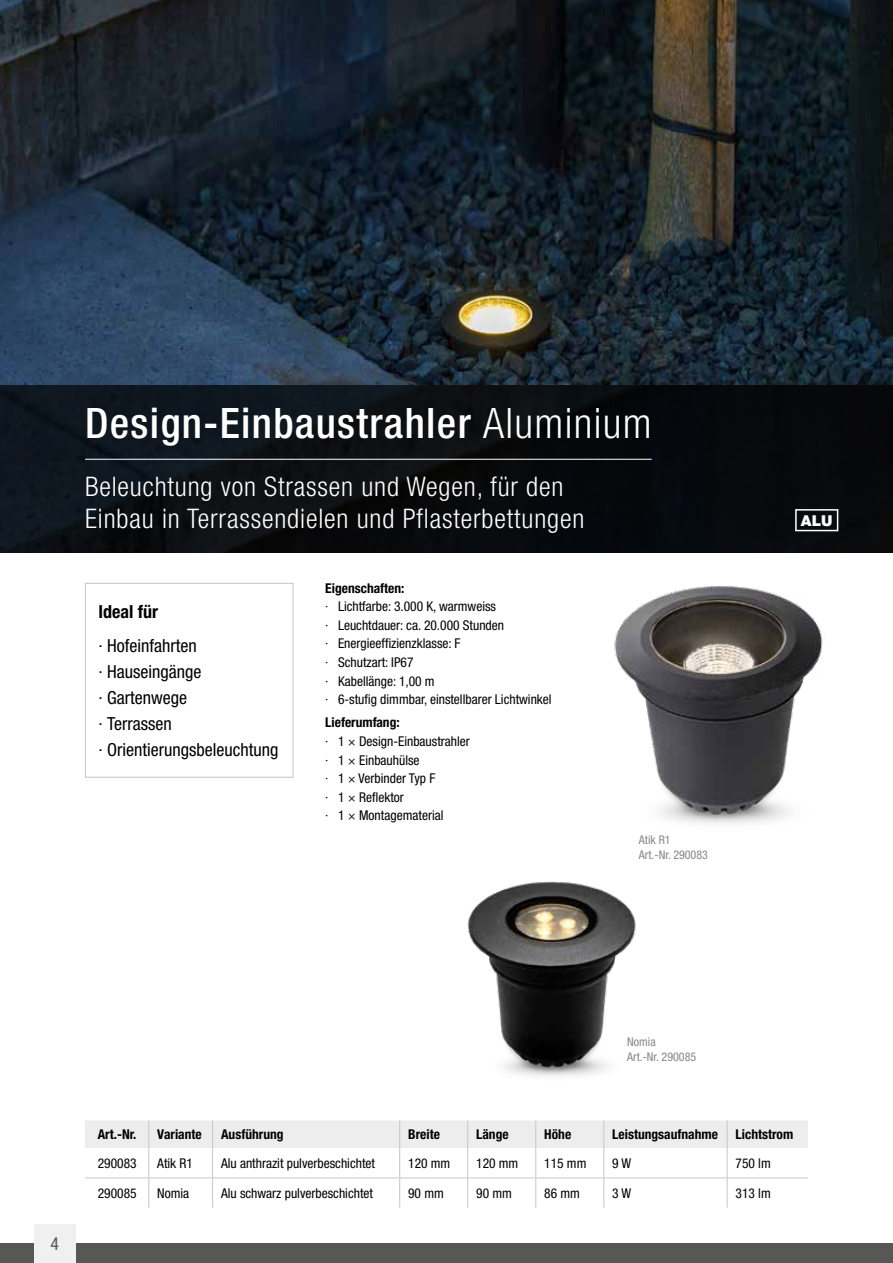
<style>
.page{position:relative;width:893px;height:1263px;background:#fff}
.page>*{position:absolute;margin:0;border:0;box-sizing:border-box;transform-origin:0 0}
.t1{font:500 condensed 42px "Helvetica Neue LT Pro";letter-spacing:.03em;color:#fff}
.t2{font:300 condensed 27px/32.4px "Helvetica Neue LT Pro";letter-spacing:.03em;color:#fff}
.t3{font:condensed 18px/25.8px "Helvetica Neue LT Pro";color:#000}
.t4{font:700 condensed 18px "Helvetica Neue LT Pro";color:#000}
.t5{font:condensed 18px "Helvetica Neue LT Pro";color:#575756}
.t6{font:900 15px "Helvetica Neue LT Pro";color:#fff}
.t7{font:condensed 13.5px/18.6px "Helvetica Neue LT Pro";color:#000}
.t8{font:700 condensed 13.5px "Helvetica Neue LT Pro";color:#000}
.t9{font:condensed 12px/15px "Helvetica Neue LT Pro";color:#878787}
.s1{font-weight:300}
</style>
<div class="page">
<img style="left:0;top:0;width:893px;height:383px">
<svg style="left:0;top:383px;width:893px;height:170px;background:#0b0f13"></svg>
<div style="left:85px;top:583px;width:208px;height:195px;border:1px solid #c6c6c6"></div>
<div style="left:0;top:1243px;width:893px;height:20px;background:#575756"></div>
<hr style="left:85px;top:459px;width:567px;height:1px;background:#fff">
<img style="left:528px;top:496px;width:365px;height:328px">
<div style="left:795px;top:509px;width:43px;height:22px;border:2px solid #fff"></div>
<div style="left:34px;top:1225px;width:42px;height:38px;background:#f0f0f0"></div>
<svg style="left:85px;top:1120px;width:723px;height:88px"></svg>
<hr style="left:467px;top:1178px;width:1px;height:30px;background:#c6c6c6">
<hr style="left:535px;top:1178px;width:1px;height:30px;background:#c6c6c6">
<hr style="left:603px;top:1178px;width:1px;height:30px;background:#c6c6c6">
<hr style="left:727px;top:1178px;width:1px;height:30px;background:#c6c6c6">
<hr style="left:85px;top:1177px;width:64px;height:1px;background:#c6c6c6">
<hr style="left:149px;top:1177px;width:64px;height:1px;background:#c6c6c6">
<hr style="left:213px;top:1177px;width:187px;height:1px;background:#c6c6c6">
<hr style="left:400px;top:1177px;width:68px;height:1px;background:#c6c6c6">
<hr style="left:468px;top:1177px;width:68px;height:1px;background:#c6c6c6">
<hr style="left:536px;top:1177px;width:68px;height:1px;background:#c6c6c6">
<hr style="left:604px;top:1177px;width:123px;height:1px;background:#c6c6c6">
<hr style="left:727px;top:1177px;width:81px;height:1px;background:#c6c6c6">
<img style="left:398px;top:814px;width:307px;height:307px">
<h1 class="t1" style="left:85px;top:398px;width:568px">Design-Einbaustrahler <span class="s1">Aluminium</span></h1>
<h2 class="t2" style="left:85px;top:470px;width:501px">Beleuchtung von Strassen und Wegen, für den<br>Einbau in Terrassendielen und Pflasterbettungen</h2>
<h3 class="t4" style="left:99px;top:601px;width:61px">Ideal für</h3>
<h3 class="t3" style="left:99px;top:633px;width:181px">· Hofeinfahrten<br>· Hauseingänge<br>· Gartenwege<br>· Terrassen<br>· Orientierungsbeleuchtung</h3>
<p class="t8" style="left:325px;top:580px;width:81px">Eigenschaften:</p>
<p class="t7" style="left:325px;top:597px;width:228px">· Lichtfarbe: 3.000 K, warmweiss<br>· Leuchtdauer: ca. 20.000 Stunden<br>· Energieeffizienzklasse: F<br>· Schutzart: IP67<br>· Kabellänge: 1,00 m<br>· 6-stufig dimmbar, einstellbarer Lichtwinkel</p>
<p class="t8" style="left:325px;top:714px;width:76px">Lieferumfang:</p>
<p class="t7" style="left:325px;top:732px;width:146px">· 1 × Design-Einbaustrahler · 1 × Einbauhülse<br>· 1 × Verbinder Typ F<br>· 1 × Reflektor<br>· 1 × Montagematerial</p>
<p class="t9" style="left:639px;top:832px;width:70px">Atik R1<br>Art.-Nr. 290083</p>
<p class="t6" style="left:801px;top:511px;width:33px">ALU</p>
<h3 class="t5" style="left:51px;top:1233px;width:10px">4</h3>
<p class="t9" style="left:627px;top:1034px;width:70px">Nomia<br>Art.-Nr. 290085</p>
<p class="t8" style="left:98px;top:1126px;width:40px">Art.-Nr.</p>
<p class="t8" style="left:157px;top:1126px;width:46px">Variante</p>
<p class="t8" style="left:221px;top:1126px;width:64px">Ausführung</p>
<p class="t8" style="left:408px;top:1126px;width:33px">Breite</p>
<p class="t8" style="left:476px;top:1126px;width:34px">Länge</p>
<p class="t8" style="left:544px;top:1126px;width:28px">Höhe</p>
<p class="t8" style="left:612px;top:1126px;width:107px">Leistungsaufnahme</p>
<p class="t8" style="left:736px;top:1126px;width:59px">Lichtstrom</p>
<p class="t7" style="left:98px;top:1154px;width:40px">290083</p>
<p class="t7" style="left:157px;top:1154px;width:37px">Atik R1</p>
<p class="t7" style="left:221px;top:1154px;width:155px">Alu anthrazit pulverbeschichtet</p>
<p class="t7" style="left:408px;top:1154px;width:44px">120 mm</p>
<p class="t7" style="left:476px;top:1154px;width:44px">120 mm</p>
<p class="t7" style="left:544px;top:1154px;width:44px">115 mm</p>
<p class="t7" style="left:612px;top:1154px;width:20px">9 W</p>
<p class="t7" style="left:736px;top:1154px;width:37px">750 lm</p>
<p class="t7" style="left:98px;top:1183px;width:40px">290085</p>
<p class="t7" style="left:157px;top:1183px;width:33px">Nomia</p>
<p class="t7" style="left:221px;top:1183px;width:153px">Alu schwarz pulverbeschichtet</p>
<p class="t7" style="left:408px;top:1183px;width:37px">90 mm</p>
<p class="t7" style="left:476px;top:1183px;width:37px">90 mm</p>
<p class="t7" style="left:544px;top:1183px;width:37px">86 mm</p>
<p class="t7" style="left:612px;top:1183px;width:20px">3 W</p>
<p class="t7" style="left:736px;top:1183px;width:37px">313 lm</p>
</div>
